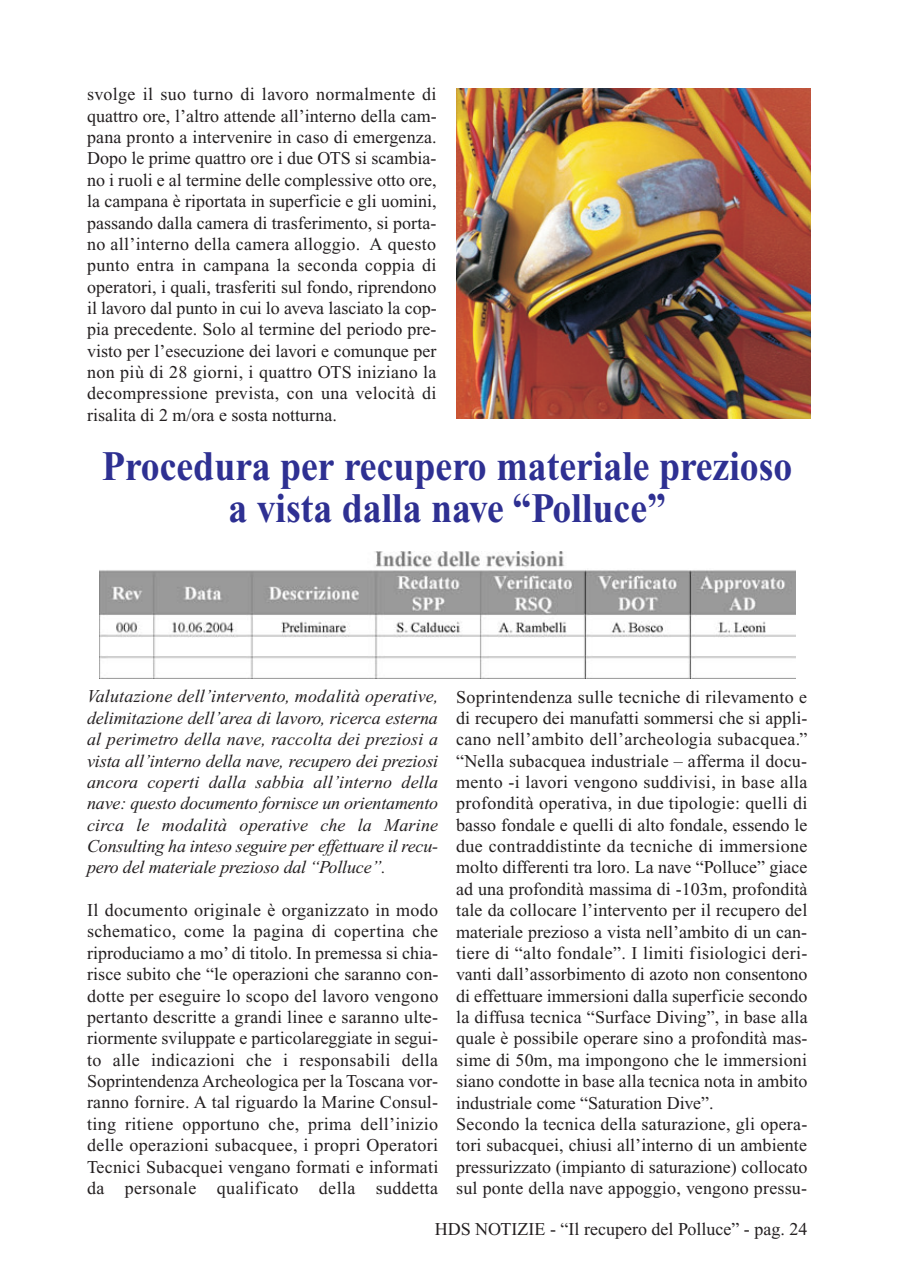
<style>
.page{position:relative;width:898px;height:1276px;background:#fff}
.page>*{position:absolute;margin:0;border:0;box-sizing:border-box;transform-origin:0 0}
.t1{font:700 42px/42px "Times New Roman";color:#2e3092;text-align:center;scale:.9 1}
.t2{font:18px/21.3px "Times New Roman";letter-spacing:.005em;color:#231f20;text-align:justify}
.t3{font:italic 18px/21.3px "Times New Roman";letter-spacing:-.01em;color:#231f20;text-align:justify}
</style>
<div class="page">
<img style="left:99px;top:88px;width:712px;height:591px">
<p class="t2" style="left:87px;top:85px;width:351px">svolge il suo turno di lavoro normalmente di quattro ore, l’altro attende all’interno della cam&shy;pana pronto a intervenire in caso di emergenza.<br>Dopo le prime quattro ore i due OTS si scambia&shy;no i ruoli e al termine delle complessive otto ore, la campana è riportata in superficie e gli uomini, passando dalla camera di trasferimento, si porta&shy;no all’interno della camera alloggio. A questo punto entra in campana la seconda coppia di operatori, i quali, trasferiti sul fondo, riprendono il lavoro dal punto in cui lo aveva lasciato la cop&shy;pia precedente. Solo al termine del periodo pre&shy;visto per l’esecuzione dei lavori e comunque per non più di 28 giorni, i quattro OTS iniziano la decompressione prevista, con una velocità di risalita di 2 m/ora e sosta notturna.</p>
<h1 class="t1" style="left:102px;top:449px;width:768px">Procedura per recupero materiale prezioso a vista dalla nave “Polluce”</h1>
<p class="t3" style="left:87px;top:687px;width:353px">Valutazione dell’intervento, modalità operative, delimitazione dell’area di lavoro, ricerca esterna al perimetro della nave, raccolta dei preziosi a vista all’interno della nave, recupero dei preziosi ancora coperti dalla sabbia all’interno della nave: questo documento fornisce un orientamento circa le modalità operative che la Marine Consulting ha inteso seguire per effettuare il recu&shy;pero del materiale prezioso dal “Polluce”.</p>
<p class="t2" style="left:87px;top:901px;width:353px">Il documento originale è organizzato in modo schematico, come la pagina di copertina che riproduciamo a mo’ di titolo. In premessa si chia&shy;risce subito che “le operazioni che saranno con&shy;dotte per eseguire lo scopo del lavoro vengono pertanto descritte a grandi linee e saranno ulte&shy;riormente sviluppate e particolareggiate in segui&shy;to alle indicazioni che i responsabili della Soprintendenza Archeologica per la Toscana vor&shy;ranno fornire. A tal riguardo la Marine Consul&shy;ting ritiene opportuno che, prima dell’inizio delle operazioni subacquee, i propri Operatori Tecnici Subacquei vengano formati e informati da personale qualificato della suddetta</p>
<p class="t2" style="left:456px;top:688px;width:353px;text-align:left">Soprintendenza sulle tecniche di rilevamento e di recupero dei manufatti sommersi che si appli&shy;cano nell’ambito dell’archeologia subacquea.” “Nella subacquea industriale – afferma il docu&shy;mento -i lavori vengono suddivisi, in base alla profondità operativa, in due tipologie: quelli di basso fondale e quelli di alto fondale, essendo le due contraddistinte da tecniche di immersione molto differenti tra loro. La nave “Polluce” giace ad una profondità massima di -103m, profondità tale da collocare l’intervento per il recupero del materiale prezioso a vista nell’ambito di un can&shy;tiere di “alto fondale”. I limiti fisiologici deri&shy;vanti dall’assorbimento di azoto non consentono di effettuare immersioni dalla superficie secondo la diffusa tecnica “Surface Diving”, in base alla quale è possibile operare sino a profondità mas&shy;sime di 50m, ma impongono che le immersioni siano condotte in base alla tecnica nota in ambito industriale come “Saturation Dive”.<br>Secondo la tecnica della saturazione, gli opera&shy;tori subacquei, chiusi all’interno di un ambiente pressurizzato (impianto di saturazione) collocato sul ponte della nave appoggio, vengono pressu-</p>
<p class="t2" style="left:434px;top:1220px;width:374px">HDS NOTIZIE - “Il recupero del Polluce” - pag. 24</p>
</div>
